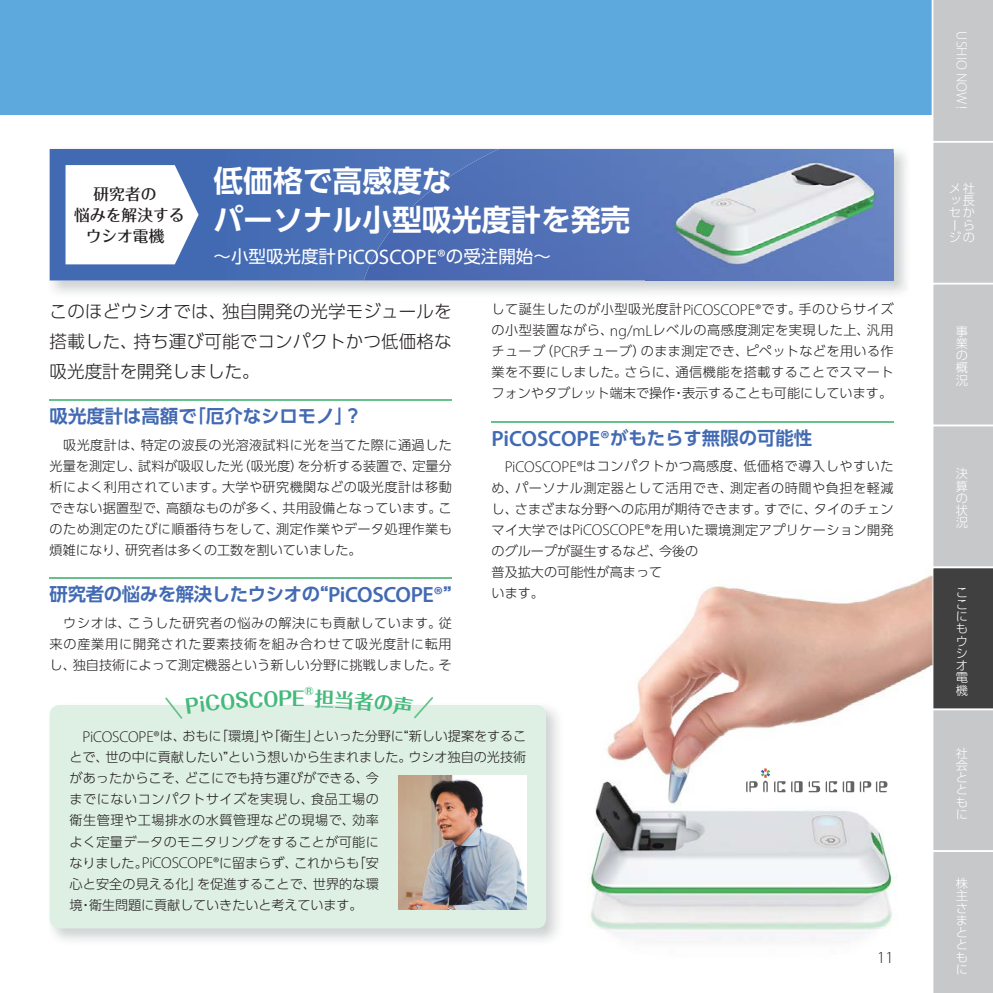
<style>
.page{position:relative;width:993px;height:993px;background:#fff}
.page>*{position:absolute;margin:0;border:0;box-sizing:border-box;transform-origin:0 0}
.t1{font:29.75px/38.5px "UD Shin Go Pr 6 N De Bold 90 pv RKSJ H";color:#fff}
.t2{font:19.43px "Folk Pro Bold 90 pv RKSJ H";color:#44b97b}
.t3{font:18.38px "UD Shin Go Pr 6 N De Bold 90 pv RKSJ H";color:#426ab3}
.t4{font:18.38px "UD Shin Go Pr 6 N De Bold 90 pv RKSJ H";letter-spacing:-.02em;color:#426ab3}
.t5{font:17.5px/29.8px "UD Shin Go Pr 6 N Light 90 pv RKSJ H";letter-spacing:.01em;color:#231f20;text-align:justify}
.t6{font:17.5px "UD Shin Go Pr 6 N Regular 90 pv RKSJ H";color:#fff}
.t7{font:300 16.8px "Myriad Pro";color:#231f20}
.t8{font:15.75px/21px "Folk Pro Medium 90 pv RKSJ H";color:#231f20;text-align:center}
.t9{font:300 14.7px "Myriad Pro";color:#fff}
.t10{font:13.12px/21px "UD Shin Go Pr 6 N Light 90 pv RKSJ H";letter-spacing:.01em;color:#231f20;text-align:justify}
.t11{font:13.12px/21px "UD Shin Go Pr 6 N Light 90 pv RKSJ H";letter-spacing:.03em;color:#231f20}
.t12{font:12.25px/12.2px "UD Shin Go Pr 6 N Light 90 pv RKSJ H";color:#fff;text-align:justify}
.s1{font-family:"Myriad Pro";font-size:21px}
.s2{font-family:"Myriad Pro";font-weight:600;font-size:22.05px}
.s3{font-family:"Myriad Pro";font-weight:300;font-size:15.75px}
</style>
<div class="page">
<div style="left:0;top:0;width:992px;height:114px;background:#5da9dd"></div>
<svg style="left:931px;top:0;width:61px;height:992px;background:#b5b6b8"></svg>
<div style="left:50px;top:149px;width:314px;height:131px;background:#446cb4"></div>
<img style="left:364px;top:149px;width:529px;height:131px">
<img style="left:645px;top:154px;width:264px;height:137px">
<img style="left:645px;top:154px;width:248px;height:126px">
<img style="left:588px;top:564px;width:344px;height:393px">
<hr style="left:50px;top:399px;width:401px;height:1px;background:#67c18c">
<hr style="left:50px;top:576px;width:401px;height:2px;background:#67c18c">
<hr style="left:491px;top:420px;width:402px;height:2px;background:#67c18c">
<svg style="left:65px;top:165px;width:133px;height:99px"></svg>
<div style="left:50px;top:704px;width:496px;height:224px;background:#def0e3;border-radius:10px"></div>
<img style="left:398px;top:775px;width:128px;height:134px">
<svg style="left:808px;top:781px;width:11px;height:11px"></svg>
<svg style="left:825px;top:781px;width:11px;height:11px"></svg>
<svg style="left:842px;top:781px;width:45px;height:11px"></svg>
<svg style="left:745px;top:768px;width:57px;height:24px"></svg>
<svg style="left:165px;top:697px;width:126px;height:21px"></svg>
<svg style="left:305px;top:697px;width:128px;height:21px"></svg>
<p class="t8" style="left:74px;top:185px;width:112px">研究者の<br>悩みを解決するウシオ電機</p>
<h1 class="t1" style="left:213px;top:165px;width:418px">低価格で高感度な<br>パーソナル小型吸光度計を発売</h1>
<h3 class="t6" style="left:213px;top:250px;width:339px">～小型吸光度計<span class="s1">PiCOSCOPE®</span>の受注開始～</h3>
<h3 class="t5" style="left:50px;top:299px;width:403px">このほどウシオでは、独自開発の光学モジュールを搭載した、持ち運び可能でコンパクトかつ低価格な吸光度計を開発しました。</h3>
<h3 class="t3" style="left:50px;top:409px;width:314px">吸光度計は高額で「厄介なシロモノ」？</h3>
<p class="t10" style="left:50px;top:436px;width:403px">　吸光度計は、特定の波長の光溶液試料に光を当てた際に通過した光量を測定し、試料が吸収した光（吸光度）を分析する装置で、定量分析によく利用されています。大学や研究機関などの吸光度計は移動できない据置型で、高額なものが多く、共用設備となっています。このため測定のたびに順番待ちをして、測定作業やデータ処理作業も煩雑になり、研究者は多くの工数を割いていました。</p>
<h3 class="t4" style="left:50px;top:587px;width:403px">研究者の悩みを解決したウシオの“<span class="s2">PiCOSCOPE®</span>”</h3>
<p class="t10" style="left:50px;top:613px;width:403px">　ウシオは、こうした研究者の悩みの解決にも貢献しています。従来の産業用に開発された要素技術を組み合わせて吸光度計に転用し、独自技術によって測定機器という新しい分野に挑戦しました。そ</p>
<h2 class="t2" style="left:292px;top:691px;width:14px">E</h2>
<p class="t10" style="left:491px;top:300px;width:403px">して誕生したのが小型吸光度計<span class="s3">PiCOSCOPE®</span>です。手のひらサイズの小型装置ながら、<span class="s3">ng/mL</span>レベルの高感度測定を実現した上、汎用チューブ（<span class="s3">PCR</span>チューブ）のまま測定でき、ピペットなどを用いる作業を不要にしました。さらに、通信機能を搭載することでスマートフォンやタブレット端末で操作・表示することも可能にしています。</p>
<h3 class="t3" style="left:491px;top:431px;width:322px"><span class="s2">PiCOSCOPE®</span>がもたらす無限の可能性</h3>
<p class="t11" style="left:491px;top:457px;width:403px;text-indent:13px"><span class="s3">PiCOSCOPE®</span>はコンパクトかつ高感度、低価格で導入しやすいため、パーソナル測定器として活用でき、測定者の時間や負担を軽減し、さまざまな分野への応用が期待できます。すでに、タイのチェンマイ大学では<span class="s3">PiCOSCOPE®</span>を用いた環境測定アプリケーション開発のグループが誕生するなど、今後の<br>普及拡大の可能性が高まって<br>います。</p>
<p class="t10" style="left:69px;top:727px;width:458px;text-align:left;text-indent:13px"><span class="s3">PiCOSCOPE®</span>は、おもに「環境」や「衛生」といった分野に“新しい提案をすることで、世の中に貢献したい”という想いから生まれました。ウシオ独自の光技術があったからこそ、どこにでも持ち運びができる、今<br>までにないコンパクトサイズを実現し、食品工場の<br>衛生管理や工場排水の水質管理などの現場で、効率<br>よく定量データのモニタリングをすることが可能に<br>なりました。<span class="s3">PiCOSCOPE®</span>に留まらず、これからも「安<br>心と安全の見える化」を促進することで、世界的な環<br>境・衛生問題に貢献していきたいと考えています。</p>
<p class="t7" style="left:876px;top:951px;width:18px">11</p>
<p class="t9" style="left:966px;top:31px;width:79px;rotate:90deg">USHIO NOW !</p>
<p class="t12" style="left:948px;top:184px;width:27px;text-align:left">メ社ッ長セかー<br>ジの</p>
<p class="t12" style="left:962px;top:220px;width:12px">ら</p>
<p class="t12" style="left:955px;top:326px;width:13px">事業の概況</p>
<p class="t12" style="left:955px;top:469px;width:13px">決算の状況</p>
<p class="t12" style="left:955px;top:587px;width:13px">ここにもウシオ電機</p>
<p class="t12" style="left:955px;top:748px;width:13px">社会とともに</p>
<p class="t12" style="left:955px;top:878px;width:13px">株主さまとともに</p>
</div>
